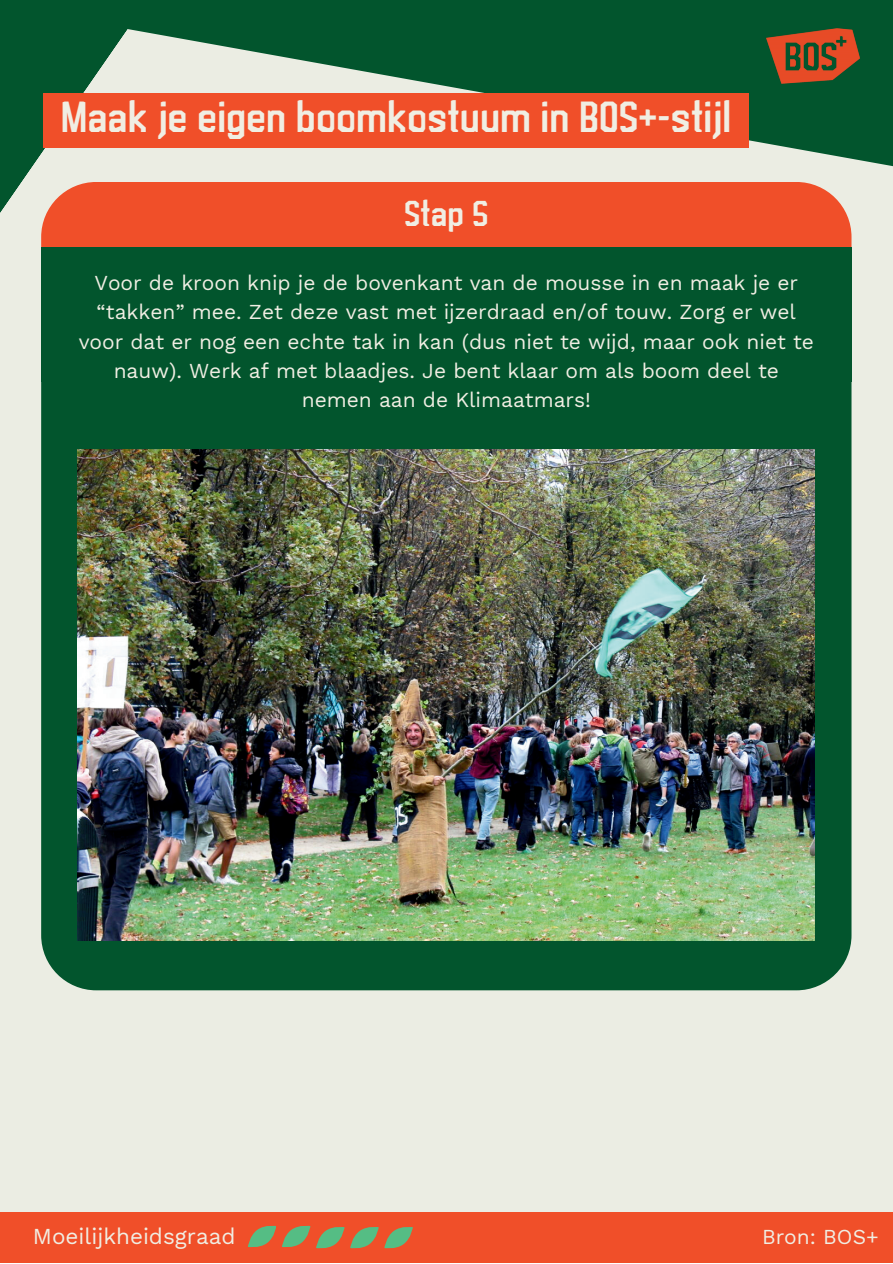
<style>
.page{position:relative;width:893px;height:1264px;background:#fff}
.page>*{position:absolute;margin:0;border:0;box-sizing:border-box;transform-origin:0 0}
.t1{font:43.5px "DR Incido Bold";color:#f0eee3}
.t2{font:36px "DR Incido Bold";color:#f0eee3}
.t3{font:22.5px "Work Sans";color:#f0eee3}
.t4{font:21px/29.2px "Work Sans";color:#f0eee3;text-align:center}
</style>
<div class="page">
<div style="left:0;top:0;width:892px;height:1262px;background:#ebede3"></div>
<svg style="left:0;top:0;width:107px;height:230px;fill:#02552d"></svg>
<svg style="left:107px;top:0;width:785px;height:216px;fill:#02552d"></svg>
<div style="left:0;top:1211px;width:892px;height:51px;background:#f04f29"></div>
<svg style="left:248px;top:1225px;width:28px;height:23px"></svg>
<svg style="left:282px;top:1225px;width:28px;height:23px"></svg>
<svg style="left:316px;top:1227px;width:28px;height:22px"></svg>
<div style="left:44px;top:94px;width:704px;height:54px;background:#f04f29"></div>
<img style="left:735px;top:0;width:157px;height:111px">
<svg style="left:350px;top:1227px;width:28px;height:22px"></svg>
<svg style="left:384px;top:1227px;width:28px;height:22px"></svg>
<div style="left:41px;top:312px;width:810px;height:678px;background:#02552d;border-radius:55px"></div>
<div style="left:41px;top:182px;width:810px;height:162px;background:#f04f29;border-radius:55px"></div>
<div style="left:41px;top:247px;width:810px;height:49px;background:#02552d"></div>
<div style="left:41px;top:267px;width:810px;height:114px;background:#02552d"></div>
<img style="left:78px;top:449px;width:736px;height:491px">
<h1 class="t1" style="left:61px;top:92px;width:671px">Maak je eigen boomkostuum in BOS+-stijl</h1>
<h2 class="t2" style="left:404px;top:194px;width:86px">Stap 5</h2>
<p class="t4" style="left:79px;top:267px;width:736px">Voor de kroon knip je de bovenkant van de mousse in en maak je er “takken” mee. Zet deze vast met ijzerdraad en/of touw. Zorg er wel voor dat er nog een echte tak in kan (dus niet te wijd, maar ook niet te nauw). Werk af met blaadjes. Je bent klaar om als boom deel te nemen aan de Klimaatmars!</p>
<p class="t3" style="left:33px;top:1219px;width:204px">Moeilijkheidsgraad</p>
<p class="t4" style="left:762px;top:1221px;width:118px">Bron: BOS+</p>
</div>
